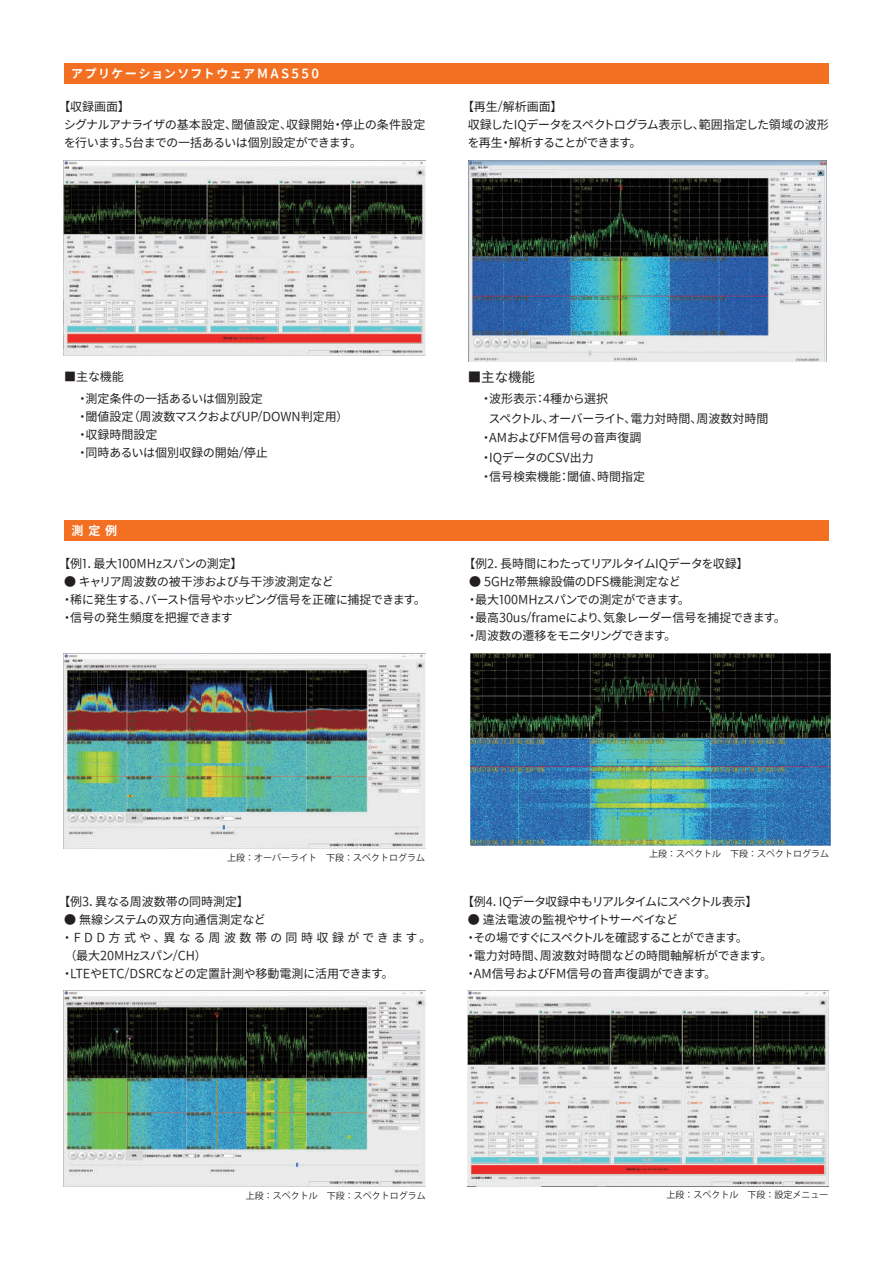
<style>
.page{position:relative;width:893px;height:1263px;background:#fff}
.page>*{position:absolute;margin:0;border:0;box-sizing:border-box;transform-origin:0 0}
.t1{font:13.5px "Gen Ei Gothic P R";color:#231f20}
.t2{font:12px/18px "Gen Ei Gothic P R";color:#231f20}
.t3{font:12px "Gen Ei Gothic P R";letter-spacing:.29em;color:#231f20}
.t4{font:12px "Gen Ei Gothic P B";letter-spacing:.2em;color:#fff}
.t5{font:9px "Koz Go Pro";color:#231f20}
</style>
<div class="page">
<div style="left:64px;top:64px;width:765px;height:20px;background:#f36f21"></div>
<div style="left:64px;top:520px;width:765px;height:20px;background:#f36f21"></div>
<img style="left:64px;top:160px;width:362px;height:196px">
<img style="left:64px;top:653px;width:361px;height:195px">
<img style="left:470px;top:653px;width:360px;height:192px">
<img style="left:64px;top:991px;width:362px;height:195px">
<img style="left:467px;top:991px;width:362px;height:195px">
<img style="left:468px;top:160px;width:358px;height:201px">
<p class="t4" style="left:72px;top:65px;width:249px">アプリケーションソフトウェアMAS550</p>
<p class="t2" style="left:64px;top:98px;width:363px">【収録画面】<br>シグナルアナライザの基本設定、閾値設定、収録開始・停止の条件設定を行います。5台までの一括あるいは個別設定ができます。</p>
<p class="t2" style="left:468px;top:98px;width:363px">【再生/解析画面】<br>収録したIQデータをスペクトログラム表示し、範囲指定した領域の波形を再生・解析することができます。</p>
<p class="t2" style="left:80px;top:365px;width:185px;line-height:22.5px;text-indent:-15px">■主な機能<br>・測定条件の一括あるいは個別設定</p>
<p class="t2" style="left:80px;top:407px;width:265px">・閾値設定（周波数マスクおよびUP/DOWN判定用）・収録時間設定<br>・同時あるいは個別収録の開始/停止</p>
<p class="t4" style="left:72px;top:521px;width:47px">測定例</p>
<p class="t2" style="left:64px;top:554px;width:174px">【例1．最大100MHzスパンの測定】</p>
<p class="t2" style="left:64px;top:572px;width:357px">● キャリア周波数の被干渉および与干渉波測定など<br>・稀に発生する、バースト信号やホッピング信号を正確に捕捉できます。・信号の発生頻度を把握できます</p>
<p class="t1" style="left:468px;top:367px;width:69px">■主な機能</p>
<p class="t2" style="left:483px;top:389px;width:127px">・波形表示：4種から選択</p>
<p class="t2" style="left:489px;top:409px;width:281px">スペクトル、オーバーライト、電力対時間、周波数対時間</p>
<p class="t2" style="left:483px;top:428px;width:160px">・AMおよびFM信号の音声復調</p>
<p class="t2" style="left:483px;top:448px;width:112px">・IQデータのCSV出力</p>
<p class="t2" style="left:483px;top:467px;width:163px">・信号検索機能：閾値、時間指定</p>
<p class="t2" style="left:469px;top:554px;width:275px">【例2．長時間にわたってリアルタイムIQデータを収録】</p>
<p class="t2" style="left:469px;top:572px;width:312px">● 5GHz帯無線設備のDFS機能測定など<br>・最大100MHzスパンでの測定ができます。<br>・最高30us/frameにより、気象レーダー信号を捕捉できます。・周波数の遷移をモニタリングできます。</p>
<p class="t5" style="left:227px;top:851px;width:199px">上段：オーバーライト　下段：スペクトログラム</p>
<p class="t5" style="left:649px;top:848px;width:181px">上段：スペクトル　下段：スペクトログラム</p>
<p class="t2" style="left:64px;top:892px;width:181px">【例3．異なる周波数帯の同時測定】</p>
<p class="t2" style="left:64px;top:910px;width:203px">● 無線システムの双方向通信測定など</p>
<p class="t3" style="left:64px;top:928px;width:363px">・FDD方式や、異なる周波数帯の同時収録ができます。</p>
<p class="t2" style="left:70px;top:946px;width:132px">（最大20MHzスパン/CH）</p>
<p class="t2" style="left:64px;top:964px;width:325px">・LTEやETC/DSRCなどの定置計測や移動電測に活用できます。</p>
<p class="t2" style="left:468px;top:892px;width:286px">【例4．IQデータ収録中もリアルタイムにスペクトル表示】</p>
<p class="t2" style="left:468px;top:910px;width:300px">● 違法電波の監視やサイトサーベイなど<br>・その場ですぐにスペクトルを確認することができます。<br>・電力対時間、周波数対時間などの時間軸解析ができます。・AM信号およびFM信号の音声復調ができます。</p>
<p class="t5" style="left:246px;top:1189px;width:181px">上段：スペクトル　下段：スペクトログラム</p>
<p class="t5" style="left:667px;top:1189px;width:163px">上段：スペクトル　下段：設定メニュー</p>
</div>
